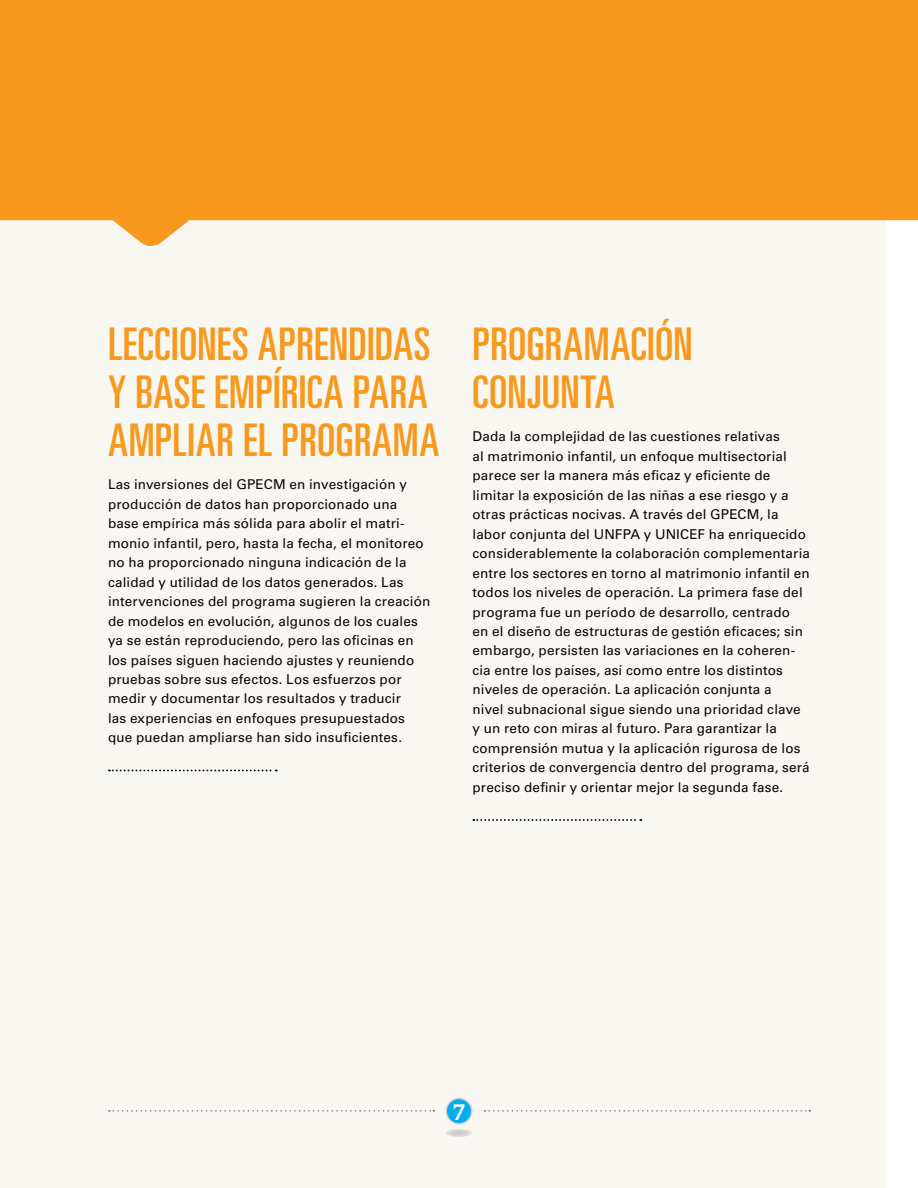
<style>
.page{position:relative;width:918px;height:1188px;background:#fff}
.page>*{position:absolute;margin:0;border:0;box-sizing:border-box;transform-origin:0 0}
.t1{font:ultra-condensed 45px/48px "Univers LT Std";letter-spacing:.01em;color:#f8991d}
.t2{font:700 21.6px "Aleo";color:#fff}
.t3{font:13.5px/19.5px "Univers LT Std";letter-spacing:.015em;color:#090304}
</style>
<div class="page">
<div style="left:0;top:0;width:886px;height:1188px;background:#f9f7f2"></div>
<div style="left:446px;top:1098px;width:26px;height:26px;background:#00aeef;border-radius:50%"></div>
<div style="left:446px;top:1098px;width:26px;height:27px;border:2px solid #dad2cb;border-radius:50%"></div>
<svg style="left:445px;top:1129px;width:28px;height:8px"></svg>
<svg style="left:0;top:0;width:918px;height:247px;background:#f8a233"></svg>
<svg style="left:109px;top:770px;width:168px;height:1px"></svg>
<svg style="left:473px;top:819px;width:168px;height:2px"></svg>
<h1 class="t1" style="left:108px;top:320px;width:333px">LECCIONES APRENDIDAS<br>Y BASE EMPÍRICA PARA<br>AMPLIAR EL PROGRAMA</h1>
<p class="t3" style="left:108px;top:475px;width:324px">Las inversiones del GPECM en investigación y producción de datos han proporcionado una base empírica más sólida para abolir el matri&shy;monio infantil, pero, hasta la fecha, el monitoreo no ha proporcionado ninguna indicación de la calidad y utilidad de los datos generados. Las intervenciones del programa sugieren la creación de modelos en evolución, algunos de los cuales ya se están reproduciendo, pero las oficinas en los países siguen haciendo ajustes y reuniendo pruebas sobre sus efectos. Los esfuerzos por medir y documentar los resultados y traducir<br>las experiencias en enfoques presupuestados que puedan ampliarse han sido insuficientes.</p>
<h1 class="t1" style="left:472px;top:320px;width:222px">PROGRAMACIÓN<br>CONJUNTA</h1>
<p class="t3" style="left:472px;top:427px;width:339px">Dada la complejidad de las cuestiones relativas<br>al matrimonio infantil, un enfoque multisectorial parece ser la manera más eficaz y eficiente de limitar la exposición de las niñas a ese riesgo y a otras prácticas nocivas. A través del GPECM, la labor conjunta del UNFPA y UNICEF ha enriquecido considerablemente la colaboración complementaria entre los sectores en torno al matrimonio infantil en todos los niveles de operación. La primera fase del programa fue un período de desarrollo, centrado<br>en el diseño de estructuras de gestión eficaces; sin embargo, persisten las variaciones en la coheren&shy;cia entre los países, así como entre los distintos niveles de operación. La aplicación conjunta a<br>nivel subnacional sigue siendo una prioridad clave y un reto con miras al futuro. Para garantizar la comprensión mutua y la aplicación rigurosa de los criterios de convergencia dentro del programa, será preciso definir y orientar mejor la segunda fase.</p>
<h2 class="t2" style="left:453px;top:1100px;width:13px">7</h2>
</div>
